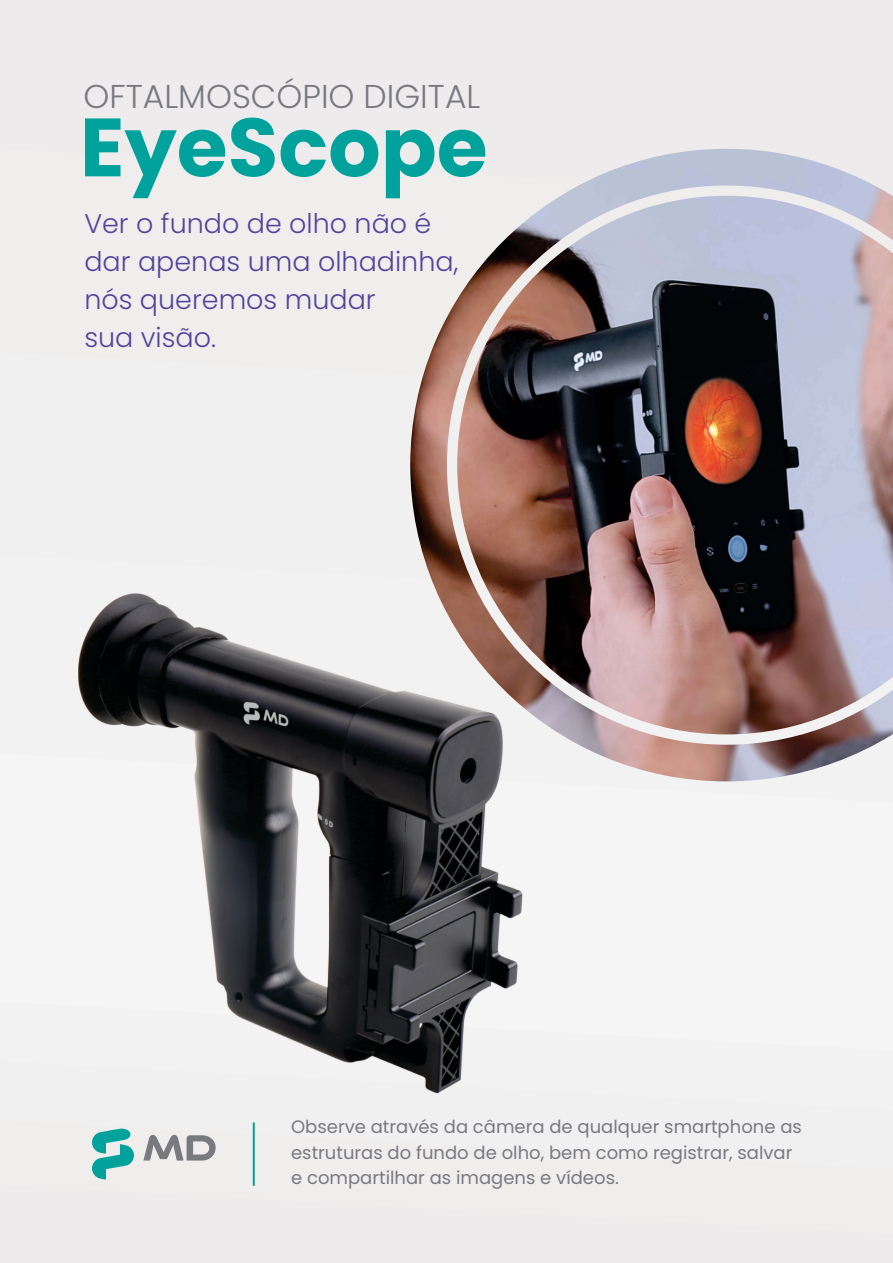
<style>
.page{position:relative;width:893px;height:1263px;background:#efeeed}
.page>*{position:absolute;margin:0;border:0;box-sizing:border-box;transform-origin:0 0}
.t1{font:700 82.5px "Poppins";color:#00a29b}
.t2{font:300 33px "Poppins";color:#787a80}
.t3{font:300 27px/38.1px "Poppins";color:#52449b}
.t4{font:18px/25.3px "Poppins";color:#787a80}
</style>
<div class="page">
<img style="left:410px;top:149px;width:483px;height:632px">
<hr style="left:253px;top:1122px;width:2px;height:64px;background:#00a29b">
<svg style="left:143px;top:1135px;width:73px;height:25px"></svg>
<svg style="left:92px;top:1128px;width:42px;height:51px"></svg>
<img style="left:78px;top:593px;width:444px;height:501px">
<h2 class="t2" style="left:83px;top:73px;width:398px">OFTALMOSCÓPIO DIGITAL</h2>
<h1 class="t1" style="left:80px;top:90px;width:409px">EyeScope</h1>
<h3 class="t3" style="left:84px;top:204px;width:375px">Ver o fundo de olho não é dar apenas uma olhadinha, nós queremos mudar<br>sua visão.</h3>
<p class="t4" style="left:291px;top:1114px;width:512px">Observe através da câmera de qualquer smartphone as estruturas do fundo de olho, bem como registrar, salvar e compartilhar as imagens e vídeos.</p>
</div>
